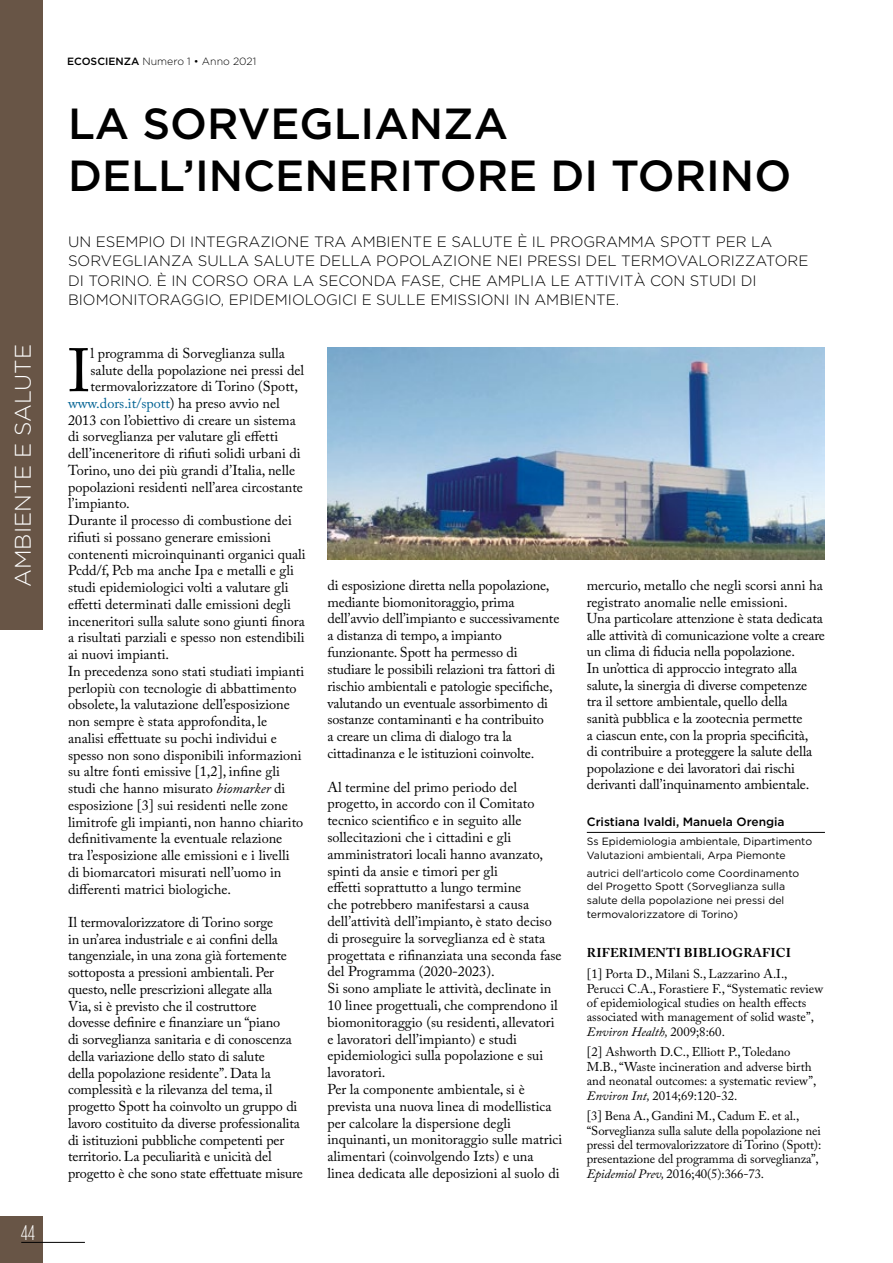
<style>
.page{position:relative;width:893px;height:1263px;background:#fff}
.page>*{position:absolute;margin:0;border:0;box-sizing:border-box;transform-origin:0 0}
.t1{font:60.6px "Adobe Caslon Pro";color:#000}
.t2{font:500 43.5px/52.5px "Gotham HTF";color:#000}
.t3{font:300 22.5px "Gotham HTF";color:#fff}
.t4{font:300 condensed 21px "Gotham HTF";color:#fff}
.t5{font:300 15px/19.5px "Gotham HTF";color:#000}
.t6{font:14.25px/16.8px "Adobe Caslon Pro";color:#000}
.t7{font:14.25px "Adobe Caslon Pro";color:#006293}
.t8{font:12.75px/14.4px "Adobe Caslon Pro";color:#000}
.t9{font:700 12.75px "Adobe Caslon Pro";letter-spacing:.015em;color:#000}
.t10{font:500 12px "Gotham HTF";color:#000}
.t11{font:10.5px/13.6px "Gotham HTF";color:#000}
.t12{font:300 10.5px "Gotham HTF";color:#000}
.s1{font-weight:500}
.s2{color:#000}
.s3{font-style:italic}
</style>
<div class="page">
<div style="left:0;top:1216px;width:43px;height:47px;background:#685546"></div>
<hr style="left:21px;top:1242px;width:64px;height:1px;background:#000">
<div style="left:0;top:0;width:43px;height:629px;background:#685546"></div>
<hr style="left:587px;top:832px;width:238px;height:1px;background:#000">
<img style="left:327px;top:348px;width:498px;height:212px">
<h3 class="t3" style="left:11px;top:587px;width:244px;rotate:-90deg">AMBIENTE E SALUTE</h3>
<h3 class="t4" style="left:21px;top:1221px;width:16px">44</h3>
<p class="t12" style="left:67px;top:56px;width:191px"><span class="s1">ECOSCIENZA</span> Numero 1 • Anno 2021</p>
<h2 class="t2" style="left:68px;top:96px;width:725px">LA SORVEGLIANZA<br>DELL’INCENERITORE DI TORINO</h2>
<p class="t5" style="left:68px;top:231px;width:742px">UN ESEMPIO DI INTEGRAZIONE TRA AMBIENTE E SALUTE È IL PROGRAMMA SPOTT PER LA SORVEGLIANZA SULLA SALUTE DELLA POPOLAZIONE NEI PRESSI DEL TERMOVALORIZZATORE DI TORINO. È IN CORSO ORA LA SECONDA FASE, CHE AMPLIA LE ATTIVITÀ CON STUDI DI BIOMONITORAGGIO, EPIDEMIOLOGICI E SULLE EMISSIONI IN AMBIENTE.</p>
<h1 class="t1" style="left:68px;top:335px;width:24px">I</h1>
<p class="t6" style="left:91px;top:345px;width:196px">l programma di Sorveglianza sulla</p>
<p class="t6" style="left:91px;top:361px;width:215px">salute della popolazione nei pressi del</p>
<p class="t6" style="left:91px;top:378px;width:209px">termovalorizzatore di Torino (Spott,</p>
<p class="t7" style="left:68px;top:395px;width:213px">www.dors.it/spott<span class="s2">) ha preso avvio nel</span></p>
<p class="t6" style="left:68px;top:411px;width:229px">2013 con l’obiettivo di creare un sistema</p>
<p class="t6" style="left:68px;top:428px;width:212px">di sorveglianza per valutare gli effetti</p>
<p class="t6" style="left:68px;top:445px;width:234px">dell’inceneritore di rifiuti solidi urbani di</p>
<p class="t6" style="left:68px;top:461px;width:229px">Torino, uno dei più grandi d’Italia, nelle</p>
<p class="t6" style="left:68px;top:478px;width:236px">popolazioni residenti nell’area circostante</p>
<p class="t6" style="left:68px;top:495px;width:63px">l’impianto.</p>
<p class="t6" style="left:68px;top:512px;width:225px">Durante il processo di combustione dei</p>
<p class="t6" style="left:68px;top:528px;width:204px">rifiuti si possano generare emissioni</p>
<p class="t6" style="left:68px;top:545px;width:239px">contenenti microinquinanti organici quali</p>
<p class="t6" style="left:68px;top:562px;width:227px">Pcdd/f, Pcb ma anche Ipa e metalli e gli</p>
<p class="t6" style="left:68px;top:579px;width:222px">studi epidemiologici volti a valutare gli</p>
<p class="t6" style="left:68px;top:595px;width:224px">effetti determinati dalle emissioni degli</p>
<p class="t6" style="left:68px;top:612px;width:238px">inceneritori sulla salute sono giunti finora</p>
<p class="t6" style="left:68px;top:629px;width:238px">a risultati parziali e spesso non estendibili</p>
<p class="t6" style="left:68px;top:646px;width:103px">ai nuovi impianti.</p>
<p class="t6" style="left:68px;top:662px;width:238px">In precedenza sono stati studiati impianti</p>
<p class="t6" style="left:68px;top:679px;width:230px">perlopiù con tecnologie di abbattimento</p>
<p class="t6" style="left:68px;top:696px;width:223px">obsolete, la valutazione dell’esposizione</p>
<p class="t6" style="left:68px;top:713px;width:201px">non sempre è stata approfondita, le</p>
<p class="t6" style="left:68px;top:729px;width:210px">analisi effettuate su pochi individui e</p>
<p class="t6" style="left:68px;top:746px;width:235px">spesso non sono disponibili informazioni</p>
<p class="t6" style="left:68px;top:763px;width:213px">su altre fonti emissive [1,2], infine gli</p>
<p class="t6" style="left:68px;top:780px;width:219px">studi che hanno misurato <span class="s3">biomarker</span> di</p>
<p class="t6" style="left:68px;top:796px;width:221px">esposizione [3] sui residenti nelle zone</p>
<p class="t6" style="left:68px;top:813px;width:237px">limitrofe gli impianti, non hanno chiarito</p>
<p class="t6" style="left:68px;top:830px;width:216px">definitivamente la eventuale relazione</p>
<p class="t6" style="left:68px;top:847px;width:223px">tra l’esposizione alle emissioni e i livelli</p>
<p class="t6" style="left:68px;top:863px;width:215px">di biomarcatori misurati nell’uomo in</p>
<p class="t6" style="left:68px;top:880px;width:165px">differenti matrici biologiche.</p>
<p class="t6" style="left:68px;top:914px;width:236px">Il termovalorizzatore di Torino sorge<br>in un’area industriale e ai confini della tangenziale, in una zona già fortemente sottoposta a pressioni ambientali. Per questo, nelle prescrizioni allegate alla<br>Via, si è previsto che il costruttore<br>dovesse definire e finanziare un “piano<br>di sorveglianza sanitaria e di conoscenza della variazione dello stato di salute<br>della popolazione residente”. Data la complessità e la rilevanza del tema, il progetto Spott ha coinvolto un gruppo di lavoro costituito da diverse professionalita di istituzioni pubbliche competenti per territorio. La peculiarità e unicità del progetto è che sono state effettuate misure</p>
<p class="t6" style="left:327px;top:576px;width:233px">di esposizione diretta nella popolazione, mediante biomonitoraggio, prima dell’avvio dell’impianto e successivamente a distanza di tempo, a impianto funzionante. Spott ha permesso di studiare le possibili relazioni tra fattori di rischio ambientali e patologie specifiche, valutando un eventuale assorbimento di sostanze contaminanti e ha contribuito<br>a creare un clima di dialogo tra la cittadinanza e le istituzioni coinvolte.</p>
<p class="t6" style="left:327px;top:778px;width:236px">Al termine del primo periodo del progetto, in accordo con il Comitato tecnico scientifico e in seguito alle sollecitazioni che i cittadini e gli amministratori locali hanno avanzato, spinti da ansie e timori per gli<br>effetti soprattutto a lungo termine<br>che potrebbero manifestarsi a causa dell’attività dell’impianto, è stato deciso di proseguire la sorveglianza ed è stata progettata e rifinanziata una seconda fase del Programma (2020-2023).<br>Si sono ampliate le attività, declinate in 10 linee progettuali, che comprendono il biomonitoraggio (su residenti, allevatori e lavoratori dell’impianto) e studi epidemiologici sulla popolazione e sui lavoratori.<br>Per la componente ambientale, si è prevista una nuova linea di modellistica per calcolare la dispersione degli inquinanti, un monitoraggio sulle matrici alimentari (coinvolgendo Izts) e una linea dedicata alle deposizioni al suolo di</p>
<p class="t6" style="left:587px;top:577px;width:240px">mercurio, metallo che negli scorsi anni ha registrato anomalie nelle emissioni.<br>Una particolare attenzione è stata dedicata alle attività di comunicazione volte a creare un clima di fiducia nella popolazione.<br>In un’ottica di approccio integrato alla salute, la sinergia di diverse competenze tra il settore ambientale, quello della<br>sanità pubblica e la zootecnia permette<br>a ciascun ente, con la propria specificità,<br>di contribuire a proteggere la salute della popolazione e dei lavoratori dai rischi derivanti dall’inquinamento ambientale.</p>
<p class="t10" style="left:587px;top:815px;width:199px">Cristiana Ivaldi, Manuela Orengia</p>
<p class="t11" style="left:587px;top:834px;width:227px">Ss Epidemiologia ambientale, Dipartimento<br>Valutazioni ambientali, Arpa Piemonte</p>
<p class="t11" style="left:587px;top:866px;width:214px">autrici dell’articolo come Coordinamento del Progetto Spott (Sorveglianza sulla salute della popolazione nei pressi del termovalorizzatore di Torino)</p>
<p class="t9" style="left:587px;top:945px;width:206px">RIFERIMENTI BIBLIOGRAFICI</p>
<p class="t8" style="left:587px;top:966px;width:238px">[1] Porta D., Milani S., Lazzarino A.I., Perucci C.A., Forastiere F., “Systematic review of epidemiological studies on health effects associated with management of solid waste”, <span class="s3">Environ Health,</span> 2009;8:60.</p>
<p class="t8" style="left:587px;top:1045px;width:231px">[2] Ashworth D.C., Elliott P., Toledano M.B., “Waste incineration and adverse birth and neonatal outcomes: a systematic review”, <span class="s3">Environ Int,</span> 2014;69:120-32.</p>
<p class="t8" style="left:587px;top:1109px;width:236px">[3] Bena A., Gandini M., Cadum E. et al., “Sorveglianza sulla salute della popolazione nei pressi del termovalorizzatore di Torino (Spott): presentazione del programma di sorveglianza”, <span class="s3">Epidemiol Prev,</span> 2016;40(5):366-73.</p>
</div>
